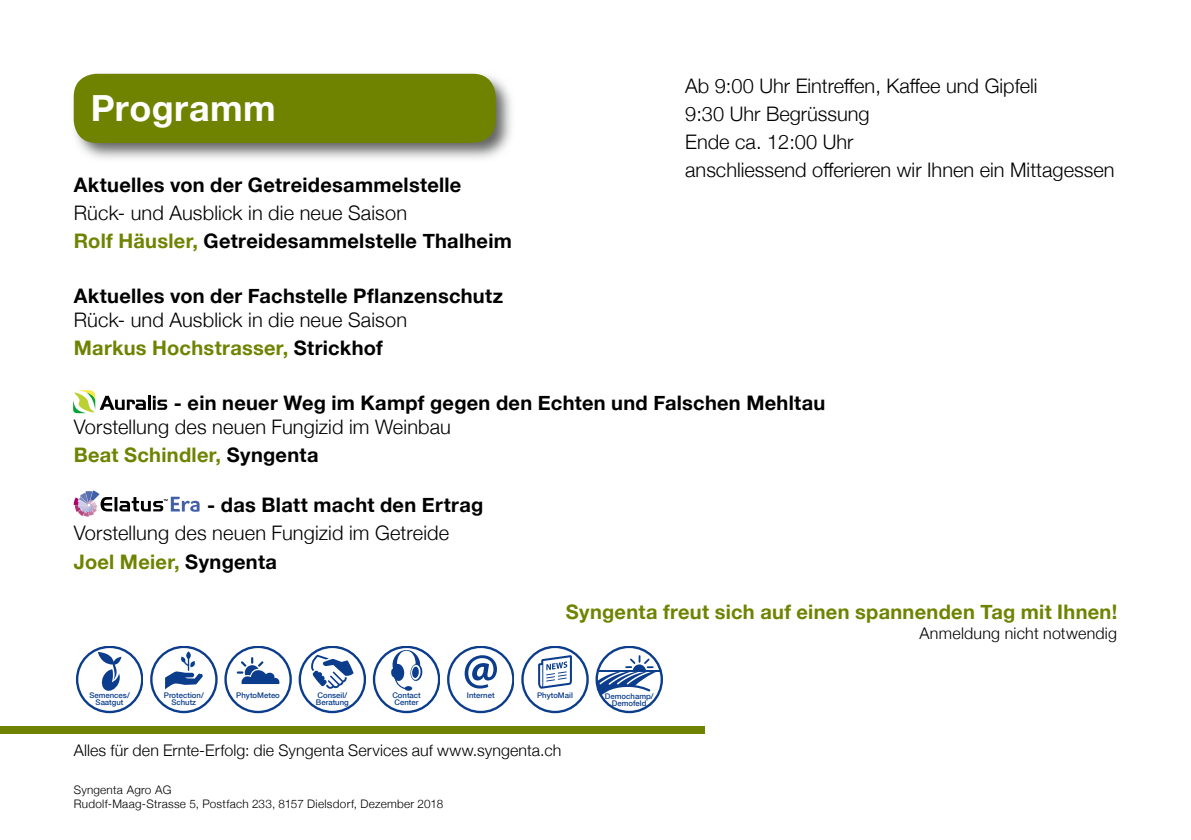
<style>
.page{position:relative;width:1191px;height:840px;background:#fff}
.page>*{position:absolute;margin:0;border:0;box-sizing:border-box;transform-origin:0 0}
.t1{font:700 36px "Helvetica Neue";letter-spacing:.015em;color:#fff}
.t2{font:300 20px/28px "Helvetica Neue";letter-spacing:.005em;color:#000}
.t3{font:700 20px "Helvetica Neue";letter-spacing:.015em;color:#000}
.t4{font:700 20px "Helvetica Neue";letter-spacing:.015em;color:#6f8300}
.t5{font:300 16px "Helvetica Neue";letter-spacing:.01em;color:#000}
.t6{font:300 11.8px/14.4px "Helvetica Neue";letter-spacing:.02em;color:#000}
.t7{font:500 7.8px/6.8px "Helvetica Neue";color:#0b3d8c;text-align:center}
.s1{font-weight:700;color:#6f8300}
.s2{font-weight:700}
</style>
<div class="page">
<div style="left:0;top:725px;width:704px;height:8px;background:#6f8300"></div>
<svg style="left:98px;top:652px;width:23px;height:39px"></svg>
<div style="left:76px;top:645px;width:67px;height:67px;border:2px solid #0b3d8c;border-radius:50%"></div>
<svg style="left:165px;top:651px;width:38px;height:38px"></svg>
<div style="left:150px;top:645px;width:67px;height:67px;border:2px solid #0b3d8c;border-radius:50%"></div>
<svg style="left:237px;top:656px;width:43px;height:27px"></svg>
<div style="left:224px;top:645px;width:67px;height:67px;border:2px solid #0b3d8c;border-radius:50%"></div>
<svg style="left:310px;top:654px;width:43px;height:34px"></svg>
<div style="left:299px;top:645px;width:66px;height:67px;border:2px solid #0b3d8c;border-radius:50%"></div>
<svg style="left:391px;top:649px;width:31px;height:41px"></svg>
<div style="left:373px;top:645px;width:67px;height:67px;border:2px solid #0b3d8c;border-radius:50%"></div>
<svg style="left:464px;top:655px;width:33px;height:33px"></svg>
<div style="left:447px;top:645px;width:67px;height:67px;border:2px solid #0b3d8c;border-radius:50%"></div>
<svg style="left:538px;top:655px;width:34px;height:33px"></svg>
<div style="left:521px;top:645px;width:67px;height:67px;border:2px solid #0b3d8c;border-radius:50%"></div>
<div style="left:595px;top:645px;width:67px;height:67px;border:2px solid #0b3d8c;border-radius:50%"></div>
<svg style="left:596px;top:655px;width:64px;height:40px"></svg>
<img style="left:73px;top:73px;width:439px;height:86px">
<div style="left:74px;top:74px;width:421px;height:69px;background:#6f8300;border-radius:23px"></div>
<svg style="left:74px;top:490px;width:125px;height:26px"></svg>
<hr style="left:148px;top:395px;width:3px;height:14px;background:#000">
<svg style="left:153px;top:395px;width:14px;height:14px"></svg>
<svg style="left:73px;top:390px;width:73px;height:23px"></svg>
<p class="t2" style="left:685px;top:70px;width:431px">Ab 9:00 Uhr Eintreffen, Kaffee und Gipfeli<br>9:30 Uhr Begrüssung<br>Ende ca. 12:00 Uhr<br>anschliessend offerieren wir Ihnen ein Mittagessen</p>
<h1 class="t1" style="left:91px;top:80px;width:187px">Programm</h1>
<p class="t3" style="left:74px;top:169px;width:389px">Aktuelles von der Getreidesammelstelle</p>
<p class="t2" style="left:74px;top:197px;width:439px">Rück- und Ausblick in die neue Saison<br><span class="s1">Rolf Häusler,</span> <span class="s2">Getreidesammelstelle Thalheim</span></p>
<p class="t3" style="left:74px;top:280px;width:431px">Aktuelles von der Fachstelle Pflanzenschutz</p>
<p class="t2" style="left:74px;top:304px;width:335px">Rück- und Ausblick in die neue Saison<br><span class="s1">Markus Hochstrasser,</span> <span class="s2">Strickhof</span></p>
<p class="t3" style="left:174px;top:386px;width:653px">- ein neuer Weg im Kampf gegen den Echten und Falschen Mehltau</p>
<p class="t2" style="left:74px;top:411px;width:379px">Vorstellung des neuen Fungizid im Weinbau<br><span class="s1">Beat Schindler,</span> <span class="s2">Syngenta</span></p>
<p class="t3" style="left:207px;top:489px;width:277px">- das Blatt macht den Ertrag</p>
<p class="t2" style="left:74px;top:517px;width:377px">Vorstellung des neuen Fungizid im Getreide<br><span class="s1">Joel Meier,</span> <span class="s2">Syngenta</span></p>
<p class="t4" style="left:566px;top:596px;width:553px">Syngenta freut sich auf einen spannenden Tag mit Ihnen!</p>
<p class="t5" style="left:919px;top:620px;width:199px">Anmeldung nicht notwendig</p>
<p class="t7" style="left:89px;top:691px;width:42px">Semences/<br>Saatgut</p>
<p class="t7" style="left:164px;top:691px;width:41px">Protection/<br>Schutz</p>
<p class="t7" style="left:236px;top:691px;width:45px">PhytoMeteo</p>
<p class="t7" style="left:316px;top:691px;width:34px;text-align:left">Conseil/<br>Beratung</p>
<p class="t7" style="left:392px;top:691px;width:30px;text-align:left">Contact<br>Center</p>
<p class="t7" style="left:467px;top:691px;width:29px">Internet</p>
<p class="t7" style="left:537px;top:691px;width:37px">PhytoMail</p>
<p class="t7" style="left:605px;top:692px;width:50px">Demochamp/<br>Demofeld</p>
<p class="t5" style="left:74px;top:736px;width:489px">Alles für den Ernte-Erfolg: die Syngenta Services auf www.syngenta.ch</p>
<p class="t6" style="left:74px;top:781px;width:371px">Syngenta Agro AG<br>Rudolf-Maag-Strasse 5, Postfach 233, 8157 Dielsdorf, Dezember 2018</p>
</div>
